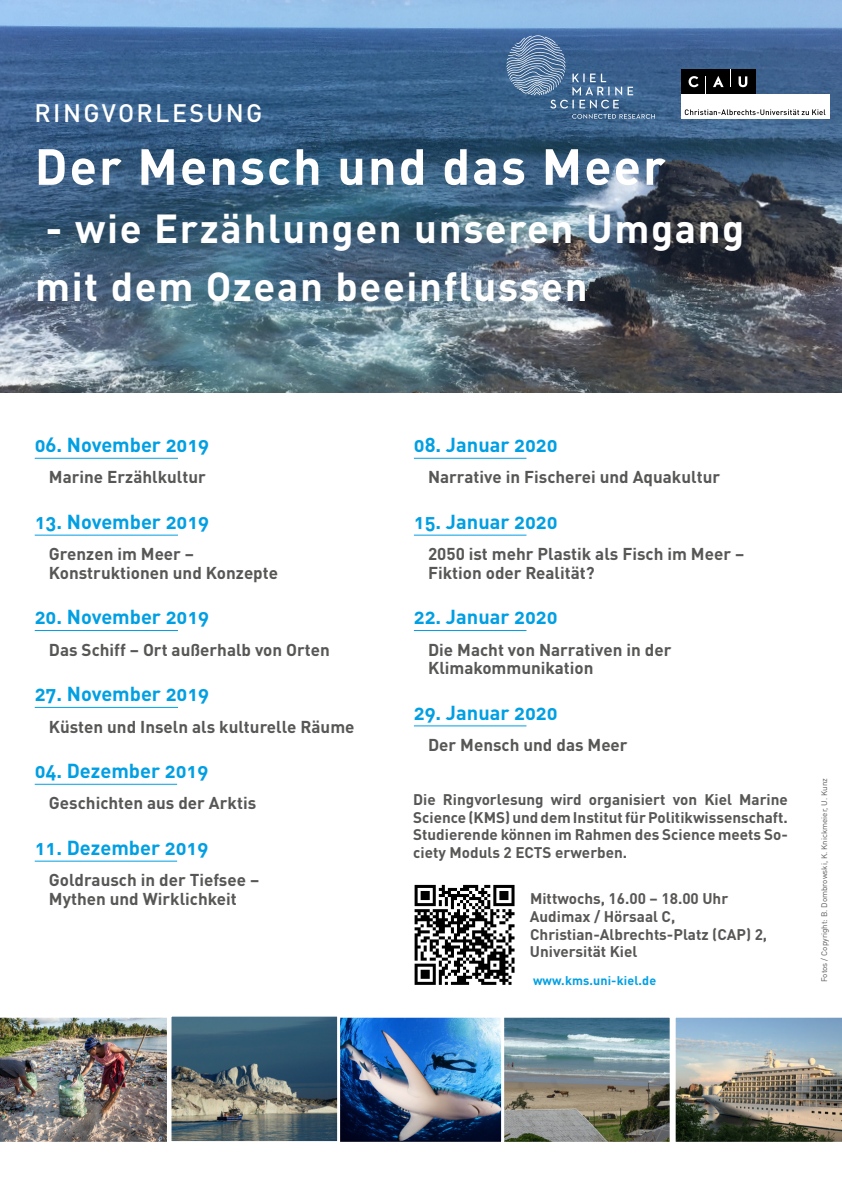
<style>
.page{position:relative;width:842px;height:1191px;background:#fff}
.page>*{position:absolute;margin:0;border:0;box-sizing:border-box;transform-origin:0 0}
.t1{font:700 50px "DINOT";letter-spacing:.04em;color:#fff}
.t2{font:700 40px/58px "DINOT";letter-spacing:.04em;color:#fff}
.t3{font:500 25px "DINOT";letter-spacing:.095em;color:#fff}
.t4{font:700 20px "DINOT";color:#009fe3}
.t5{font:700 17px/18.5px "DINOT";color:#575756}
.t6{font:700 15.2px/17.7px "DINOT";color:#575756;text-align:justify}
.t7{font:700 15.2px/17.7px "DINOT";color:#585756}
.t8{font:700 12.5px "DINOT";letter-spacing:.01em;color:#009fe3}
.t9{font:8px "DINOT";color:#575756}
</style>
<div class="page">
<img style="left:0;top:0;width:842px;height:392px">
<div style="left:681px;top:69px;width:74px;height:25px;background:#000"></div>
<svg style="left:730px;top:69px;width:1px;height:18px"></svg>
<svg style="left:705px;top:76px;width:1px;height:18px"></svg>
<svg style="left:688px;top:76px;width:11px;height:11px"></svg>
<svg style="left:738px;top:76px;width:9px;height:11px"></svg>
<svg style="left:713px;top:76px;width:11px;height:11px"></svg>
<div style="left:681px;top:94px;width:148px;height:25px;background:#fff"></div>
<svg style="left:685px;top:109px;width:140px;height:6px"></svg>
<svg style="left:414px;top:884px;width:101px;height:101px"></svg>
<svg style="left:415px;top:885px;width:99px;height:100px"></svg>
<svg style="left:506px;top:35px;width:149px;height:84px;background:#4e729a"></svg>
<hr style="left:35px;top:458px;width:143px;height:1px;background:#009fe3">
<hr style="left:35px;top:534px;width:143px;height:1px;background:#009fe3">
<hr style="left:35px;top:630px;width:143px;height:1px;background:#009fe3">
<hr style="left:35px;top:707px;width:143px;height:1px;background:#009fe3">
<hr style="left:35px;top:783px;width:142px;height:1px;background:#009fe3">
<hr style="left:35px;top:860px;width:142px;height:1px;background:#009fe3">
<hr style="left:414px;top:458px;width:112px;height:1px;background:#009fe3">
<hr style="left:414px;top:534px;width:112px;height:1px;background:#009fe3">
<hr style="left:414px;top:630px;width:112px;height:1px;background:#009fe3">
<hr style="left:414px;top:725px;width:112px;height:1px;background:#009fe3">
<img style="left:0;top:1017px;width:842px;height:125px">
<div style="left:168px;top:1013px;width:172px;height:131px;border:3px solid #fff"></div>
<h3 class="t3" style="left:35px;top:97px;width:229px">RINGVORLESUNG</h3>
<h1 class="t1" style="left:35px;top:134px;width:633px">Der Mensch und das Meer</h1>
<h2 class="t2" style="left:35px;top:198px;width:711px">- wie Erzählungen unseren Umgang mit dem Ozean beeinflussen</h2>
<p class="t4" style="left:35px;top:432px;width:176px">06. November 2019</p>
<p class="t5" style="left:49px;top:467px;width:158px">Marine Erzählkultur</p>
<p class="t4" style="left:35px;top:508px;width:176px">13. November 2019</p>
<p class="t5" style="left:49px;top:544px;width:231px">Grenzen im Meer –<br>Konstruktionen und Konzepte</p>
<p class="t4" style="left:35px;top:604px;width:176px">20. November 2019</p>
<p class="t5" style="left:49px;top:640px;width:282px">Das Schiff – Ort außerhalb von Orten</p>
<p class="t4" style="left:35px;top:681px;width:176px">27. November 2019</p>
<p class="t5" style="left:49px;top:716px;width:307px">Küsten und Inseln als kulturelle Räume</p>
<p class="t4" style="left:35px;top:758px;width:175px">04. Dezember 2019</p>
<p class="t5" style="left:49px;top:793px;width:209px">Geschichten aus der Arktis</p>
<p class="t4" style="left:35px;top:834px;width:175px">11. Dezember 2019</p>
<p class="t5" style="left:49px;top:870px;width:212px">Goldrausch in der Tiefsee –<br>Mythen und Wirklichkeit</p>
<p class="t4" style="left:414px;top:432px;width:145px">08. Januar 2020</p>
<p class="t5" style="left:428px;top:467px;width:294px">Narrative in Fischerei und Aquakultur</p>
<p class="t4" style="left:414px;top:508px;width:145px">15. Januar 2020</p>
<p class="t5" style="left:428px;top:544px;width:318px">2050 ist mehr Plastik als Fisch im Meer –<br>Fiktion oder Realität?</p>
<p class="t4" style="left:414px;top:604px;width:145px">22. Januar 2020</p>
<p class="t5" style="left:428px;top:640px;width:245px">Die Macht von Narrativen in der<br>Klimakommunikation</p>
<p class="t4" style="left:414px;top:699px;width:145px">29. Januar 2020</p>
<p class="t5" style="left:428px;top:735px;width:201px">Der Mensch und das Meer</p>
<p class="t6" style="left:413px;top:790px;width:376px">Die Ringvorlesung wird organisiert von Kiel Marine Science (KMS) und dem Institut für Politikwissenschaft.<br>Studierende können im Rahmen des Science meets So&shy;ciety Moduls 2 ECTS erwerben.</p>
<p class="t7" style="left:530px;top:889px;width:239px">Mittwochs, 16.00 – 18.00 Uhr<br>Audimax / Hörsaal C,<br>Christian-Albrechts-Platz (CAP) 2,<br>Universität Kiel</p>
<p class="t8" style="left:533px;top:972px;width:125px">www.kms.uni-kiel.de</p>
<p class="t9" style="left:819px;top:982px;width:205px;rotate:-90deg">Fotos / Copyright: B. Dombrowski, K. Knickmeier, U. Kunz</p>
</div>
